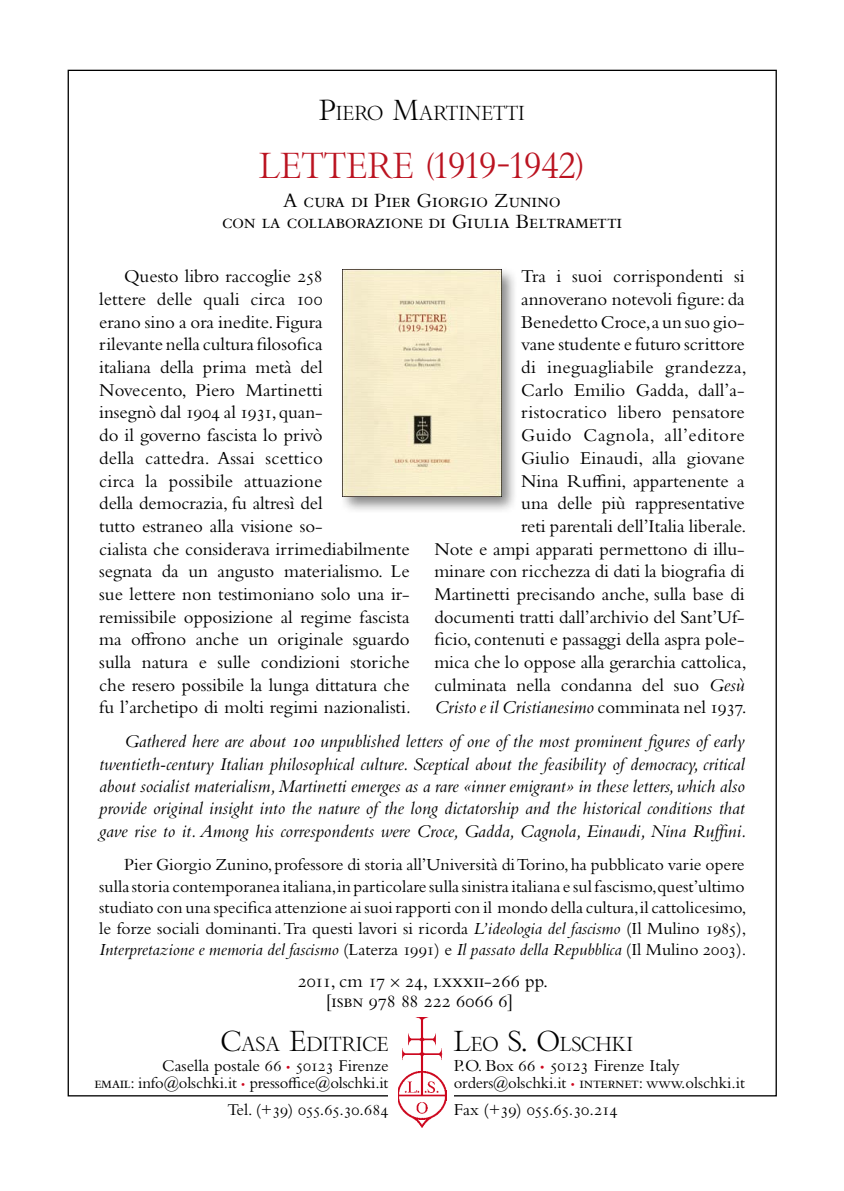
<style>
.page{position:relative;width:844px;height:1191px;background:#fff}
.page>*{position:absolute;margin:0;border:0;box-sizing:border-box;transform-origin:0 0}
.t1{font:35px "Bembo Titling MT Std";color:#bb1320}
.t2{font:21px/21px "Bembo Std";letter-spacing:-.02em;color:#000;text-align:center}
.t3{font:19.6px "Bembo Titling MT Std";color:#000}
.t4{font:19.25px/19.2px "Bembo Std";color:#000;text-align:center}
.t5{font:18.9px/22.8px "Bembo Std";letter-spacing:-.005em;color:#000}
.t6{font:italic 18.72px/22.4px "Bembo Std";color:#000;text-align:justify}
.t7{font:17.68px/21.2px "Bembo Std";color:#000;text-align:justify}
.t8{font:17.5px "Bembo Std";color:#000}
.t9{font:17.5px "Bembo Std";letter-spacing:-.02em;color:#000}
.t10{font:17.15px "Bembo Std";color:#000}
.t11{font:17.15px "Bembo Std";letter-spacing:-.025em;color:#000}
.t12{font:16.62px "Bembo Std";letter-spacing:-.01em;color:#000}
.s1{font-size:28px}
.s2{font-style:italic}
.s3{font-family:"Bembo Cost"}
.s4{font-size:11.9px;color:#cd071e}
.s5{font-size:11.38px;color:#cd071e}
.s6{font-size:12.25px;color:#cd071e}
</style>
<div class="page">
<img style="left:398px;top:1017px;width:48px;height:110px">
<div style="left:339px;top:266px;width:179px;height:248px;background:#000;opacity:.48"></div>
<img style="left:343px;top:270px;width:158px;height:226px">
<p class="t3" style="left:319px;top:101px;width:207px"><span class="s1">P</span>IERO <span class="s1">M</span>ARTINETTI</p>
<h1 class="t1" style="left:259px;top:145px;width:327px">LETTERE (1919-1942)</h1>
<p class="t2" style="left:222px;top:189px;width:402px">A cura di Pier Giorgio Zunino<br>con la collaborazione di Giulia Beltrametti</p>
<p class="t5" style="left:99px;top:265px;width:313px;text-indent:25px">Questo libro raccoglie 258<br>lettere delle quali circa 100<br>erano sino a ora inedite. Figura<br>rilevante nella cultura filosofica<br>italiana della prima metà del Novecento, Piero Martinetti<br>insegnò dal 1904 al 1931, quan-<br>do il governo fascista lo privò<br>della cattedra. Assai scettico<br>circa la possibile attuazione<br>della democrazia, fu altresì del<br>tutto estraneo alla visione so-<br>cialista che considerava irrimediabilmente segnata da un angusto materialismo. Le sue lettere non testimoniano solo una ir&shy;remissibile opposizione al regime fascista ma offrono anche un originale sguardo sulla natura e sulle condizioni storiche che resero possibile la lunga dittatura che fu l’archetipo di molti regimi nazionalisti<span class="s2">.</span></p>
<p class="t5" style="left:434px;top:265px;width:314px;text-align:right">Tra i suoi corrispondenti si annoverano notevoli figure: da<br>Benedetto Croce,a un suo gio-<br>vane studente e futuro scrittore<br>di ineguagliabile grandezza,<br>Carlo Emilio Gadda, dall’a&shy;ristocratico libero pensatore<br>Guido Cagnola, all’editore<br>Giulio Einaudi, alla giovane<br>Nina Ruffini, appartenente a<br>una delle più rappresentative<br>reti parentali dell’Italia liberale.<br>Note e ampi apparati permettono di illu&shy;minare con ricchezza di dati la biografia di Martinetti precisando anche, sulla base di documenti tratti dall’archivio del Sant’Uf&shy;ficio, contenuti e passaggi della aspra pole&shy;mica che lo oppose alla gerarchia cattolica, culminata nella condanna del suo <span class="s2">Gesù Cristo e il Cristianesimo</span> comminata nel 1937.</p>
<p class="t6" style="left:99px;top:729px;width:648px;text-indent:25px">Gathered here are about 100 unpublished letters of one of the most prominent figures of early twentieth-century Italian philosophical culture. Sceptical about the feasibility of democracy, critical about socialist materialism, Martinetti emerges as a rare «inner emigrant» in these letters, which also provide original insight into the nature of the long dictatorship and the historical conditions that gave rise to it. Among his correspondents were Croce, Gadda, Cagnola, Einaudi, Nina Ruffini.</p>
<p class="t7" style="left:99px;top:854px;width:648px;text-indent:25px">Pier Giorgio Zunino, professore di storia all’Università di Torino, ha pubblicato varie opere sulla storia contemporanea italiana,in particolare sulla sinistra italiana e sul fascismo,quest’ultimo studiato con una specifica attenzione ai suoi rapporti con il mondo della cultura,il cattolicesimo, le forze sociali dominanti. Tra questi lavori si ricorda <span class="s2">L’ideologia del fascismo</span> (Il Mulino 1985), <span class="s2">Interpretazione e memoria del fascismo</span> (Laterza 1991) e <span class="s2">Il passato della Repubblica</span> (Il Mulino 2003).</p>
<p class="t4" style="left:297px;top:971px;width:252px">2011, cm 17 <span class="s3">¥</span> 24, lxxxii-266 pp. [isbn 978 88 222 6066 6]</p>
<p class="t3" style="left:221px;top:1031px;width:169px"><span class="s1">C</span>ASA <span class="s1">E</span>DITRICE</p>
<p class="t10" style="left:162px;top:1055px;width:228px">Casella postale 66 <span class="s4">•</span> 50123 Firenze</p>
<p class="t12" style="left:94px;top:1073px;width:295px">email: info@olschki.it <span class="s5">•</span> pressoffice@olschki.it</p>
<p class="t11" style="left:227px;top:1099px;width:162px">Tel. (+39) 055.65.30.684</p>
<p class="t3" style="left:453px;top:1031px;width:181px"><span class="s1">L</span>EO <span class="s1">S. O</span>LSCHKI</p>
<p class="t8" style="left:453px;top:1054px;width:227px">P.O. Box 66 <span class="s6">•</span> 50123 Firenze Italy</p>
<p class="t12" style="left:453px;top:1073px;width:293px">orders@olschki.it <span class="s5">•</span> internet: www.olschki.it</p>
<p class="t9" style="left:453px;top:1098px;width:165px">Fax (+39) 055.65.30.214</p>
</div>
